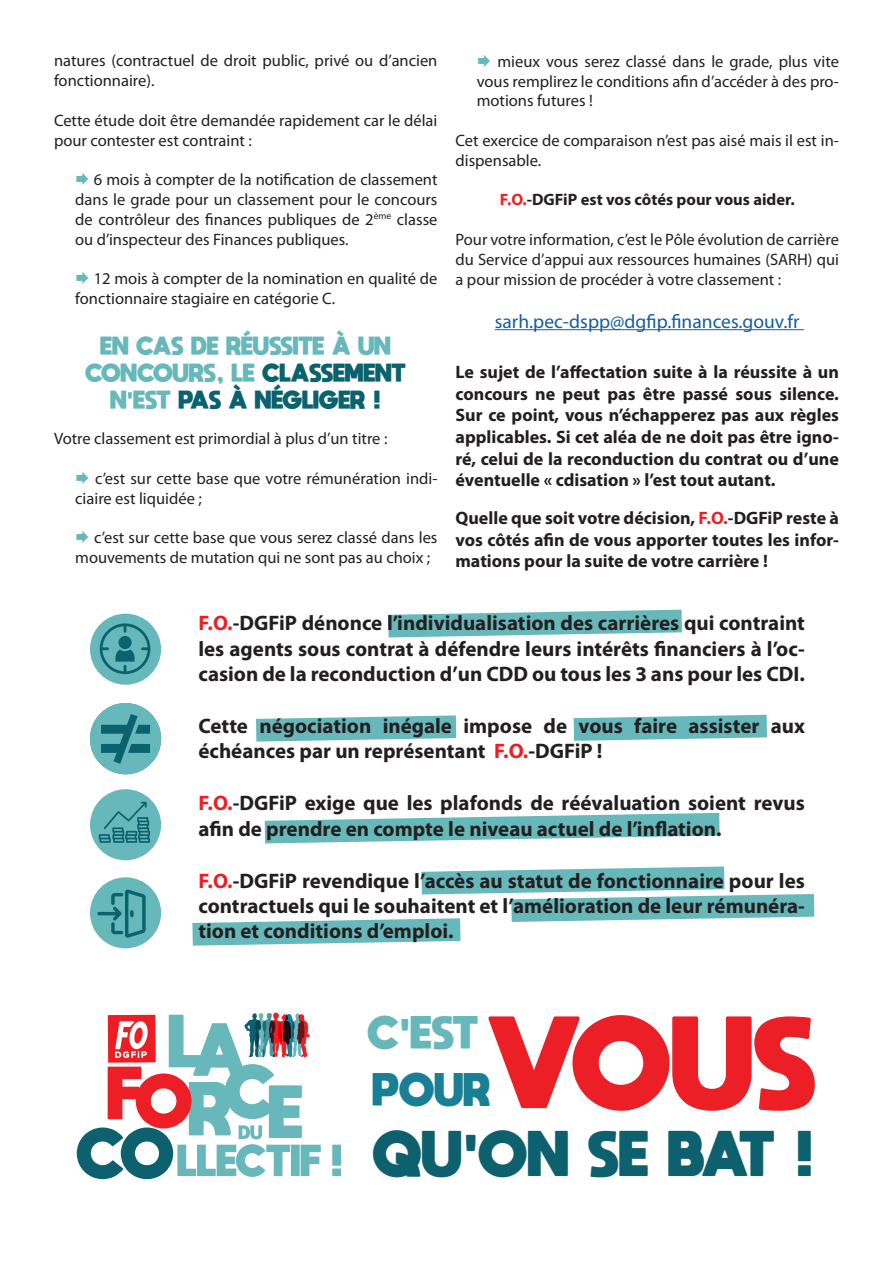
<style>
.page{position:relative;width:893px;height:1263px;background:#fff}
.page>*{position:absolute;margin:0;border:0;box-sizing:border-box;transform-origin:0 0}
.t1{font:800 91.65px "moon get";color:#eb1f25}
.t2{font:800 45.15px "moon get";color:#0d616e}
.t3{font:800 32.4px/56.2px "moon get";color:#68b8bb}
.t4{font:700 21px/25.2px "Myriad Pro";color:#231f20;text-align:justify}
.t5{font:19.5px "Myriad Pro";color:#175d9e}
.t6{font:700 18px/21.6px "Myriad Pro";color:#231f20;text-align:justify}
.t7{font:800 18px/27px "moon get";color:#67b8bb;text-align:center}
.t8{font:16.5px/19.8px "Myriad Pro";color:#231f20}
.t9{font:700 16.5px "Myriad Pro";color:#231f20}
.s1{color:#0a626e}
.s2{color:#ec2125}
.s3{color:#ee1d23}
.s4{color:#197f94}
</style>
<div class="page">
<svg style="left:574px;top:715px;width:193px;height:26px;background:#7ac1c3"></svg>
<svg style="left:192px;top:866px;width:622px;height:80px"></svg>
<svg style="left:265px;top:813px;width:455px;height:30px"></svg>
<svg style="left:256px;top:715px;width:200px;height:27px;background:#7fc3c5"></svg>
<svg style="left:388px;top:610px;width:294px;height:27px;background:#7fc3c6"></svg>
<div style="left:90px;top:789px;width:71px;height:71px;background:#67b8bb;border-radius:50%"></div>
<svg style="left:99px;top:802px;width:51px;height:41px"></svg>
<svg style="left:90px;top:703px;width:71px;height:71px"></svg>
<div style="left:90px;top:877px;width:71px;height:71px;background:#67b8bb;border-radius:50%"></div>
<svg style="left:97px;top:889px;width:49px;height:49px"></svg>
<div style="left:90px;top:614px;width:71px;height:71px;background:#67b8bb;border-radius:50%"></div>
<svg style="left:100px;top:623px;width:50px;height:51px"></svg>
<svg style="left:332px;top:1145px;width:9px;height:31px"></svg>
<svg style="left:77px;top:1012px;width:244px;height:167px"></svg>
<hr style="left:495px;top:329px;width:309px;height:1px;background:#175d9e">
<p class="t8" style="left:54px;top:51px;width:385px">natures (contractuel de droit public, privé ou d’ancien fonctionnaire).</p>
<p class="t8" style="left:54px;top:110px;width:385px">Cette étude doit être demandée rapidement car le délai pour contester est contraint :</p>
<p class="t8" style="left:75px;top:169px;width:364px;text-align:justify;text-indent:19px">6 mois à compter de la notification de classement dans le grade pour un classement pour le concours de contrôleur des finances publiques de 2<sup>ème</sup> classe ou d’inspecteur des Finances publiques.</p>
<p class="t8" style="left:75px;top:268px;width:364px;text-indent:19px">12 mois à compter de la nomination en qualité de fonctionnaire stagiaire en catégorie C.</p>
<p class="t7" style="left:85px;top:331px;width:322px">EN CAS DE RÉUSSITE À UN<br>CONCOURS, LE <span class="s1">CLASSEMENT<br></span>N'EST <span class="s1">PAS À NÉGLIGER !</span></p>
<p class="t8" style="left:54px;top:429px;width:335px">Votre classement est primordial à plus d’un titre :</p>
<p class="t8" style="left:75px;top:468px;width:364px;text-indent:20px">c’est sur cette base que votre rémunération indi&shy;ciaire est liquidée ;</p>
<p class="t8" style="left:75px;top:528px;width:364px;text-indent:19px">c’est sur cette base que vous serez classé dans les mouvements de mutation qui ne sont pas au choix ;</p>
<p class="t8" style="left:477px;top:51px;width:364px;text-align:justify;text-indent:21px">mieux vous serez classé dans le grade, plus vite vous remplirez le conditions afin d’accéder à des pro&shy;motions futures !</p>
<p class="t8" style="left:455px;top:130px;width:385px">Cet exercice de comparaison n’est pas aisé mais il est in&shy;dispensable.</p>
<p class="t9" style="left:500px;top:189px;width:296px"><span class="s2">F.O.</span>-DGFiP est vos côtés pour vous aider.</p>
<p class="t8" style="left:455px;top:229px;width:385px;text-align:justify">Pour votre information, c’est le Pôle évolution de carrière du Service d’appui aux ressources humaines (SARH) qui a pour mission de procéder à votre classement :</p>
<p class="t5" style="left:495px;top:309px;width:306px">sarh.pec-dspp@dgfip.finances.gouv.fr</p>
<p class="t6" style="left:455px;top:361px;width:385px">Le sujet de l’affectation suite à la réussite à un concours ne peut pas être passé sous silence.<br>Sur ce point, vous n’échapperez pas aux règles applicables. Si cet aléa de ne doit pas être igno&shy;ré, celui de la reconduction du contrat ou d’une éventuelle « cdisation » l’est tout autant.</p>
<p class="t6" style="left:455px;top:507px;width:385px">Quelle que soit votre décision, <span class="s2">F.O.</span>-DGFiP reste à vos côtés afin de vous apporter toutes les infor&shy;mations pour la suite de votre carrière !</p>
<p class="t4" style="left:198px;top:610px;width:608px"><span class="s3">F.O.</span>-DGFiP dénonce l’individualisation des carrières qui contraint les agents sous contrat à défendre leurs intérêts financiers à l’oc&shy;casion de la reconduction d’un CDD ou tous les 3 ans pour les CDI.</p>
<p class="t4" style="left:198px;top:713px;width:608px">Cette négociation inégale impose de vous faire assister aux échéances par un représentant <span class="s3">F.O.</span>-DGFiP !</p>
<p class="t4" style="left:198px;top:790px;width:608px"><span class="s3">F.O.</span>-DGFiP exige que les plafonds de réévaluation soient revus afin de prendre en compte le niveau actuel de l’inflation.</p>
<p class="t4" style="left:198px;top:867px;width:608px"><span class="s3">F.O.</span>-DGFiP revendique l’accès au statut de fonctionnaire pour les contractuels qui le souhaitent et l’amélioration de leur rémunéra&shy;tion et conditions d’emploi.</p>
<p class="t1" style="left:488px;top:1004px;width:331px">VOUS</p>
<p class="t2" style="left:373px;top:1125px;width:443px">QU'ON SE BAT !</p>
<p class="t3" style="left:368px;top:1003px;width:124px">C'EST<br><span class="s4">POUR</span></p>
</div>
